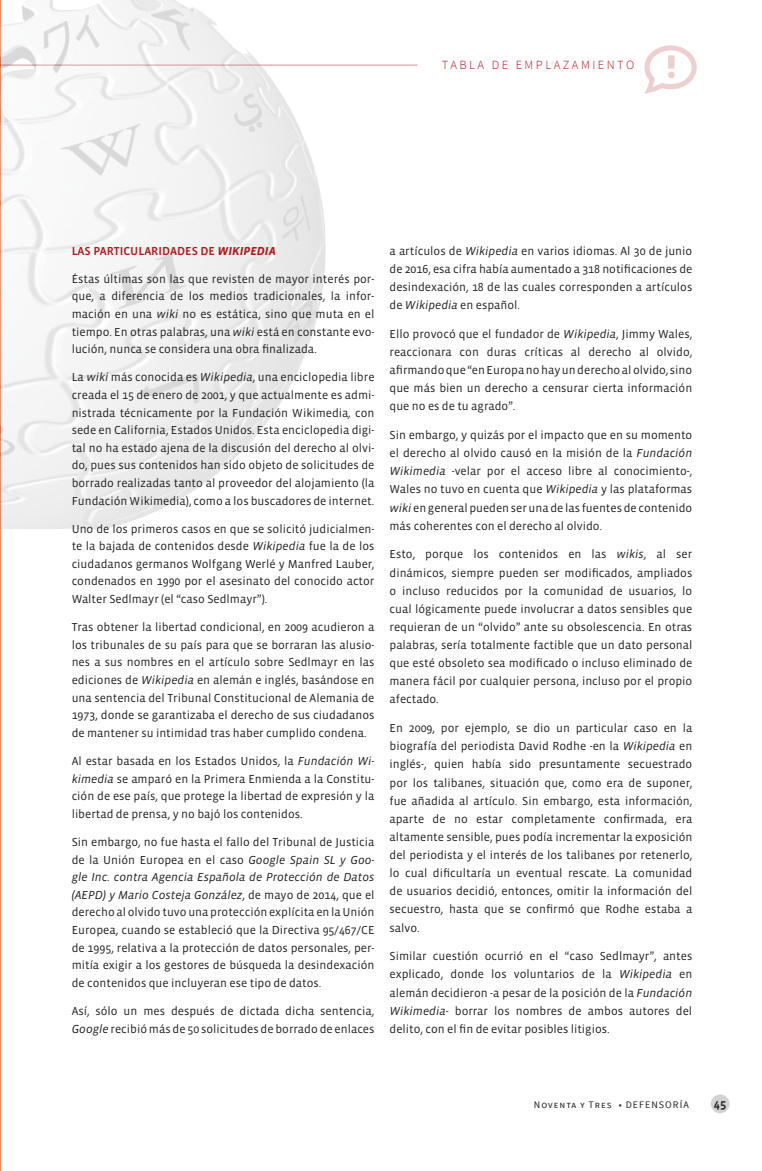
<style>
.page{position:relative;width:762px;height:1171px;background:#fff}
.page>*{position:absolute;margin:0;border:0;box-sizing:border-box;transform-origin:0 0}
.t1{font:300 12.5px "Source Sans Pro";letter-spacing:.2em;color:#b01b1f}
.t2{font:12.5px "Vista Sans Med";color:#231f20}
.t3{font:11.88px/18.1px "Vista Sans";color:#231f20;text-align:justify}
.t4{font:11.88px "Vista Sans Med";color:#b01b1f}
.t5{font:italic 700 11.88px "Vista Sans";color:#b01b1f}
.t6{font:10px "Source Sans Pro";letter-spacing:.1em;color:#231f20}
.s1{font-family:"Vista Sans Med";font-weight:400;font-style:normal}
.s2{font-style:italic}
</style>
<div class="page">
<div style="left:710px;top:1094px;width:19px;height:19px;background:#d1d2d4;border-radius:50%"></div>
<hr style="left:0;top:0;width:1px;height:1171px;background:#f58963">
<svg style="left:644px;top:45px;width:53px;height:49px"></svg>
<hr style="left:0;top:65px;width:417px;height:1px;background:#b01b1f">
<img style="left:0;top:0;width:364px;height:528px">
<p class="t1" style="left:441px;top:57px;width:194px">TABLA DE EMPLAZAMIENTO</p>
<p class="t4" style="left:72px;top:244px;width:35px">LAS PARTI</p>
<p class="t4" style="left:123px;top:244px;width:15px">CULARIDAD</p>
<p class="t5" style="left:185px;top:244px;width:92px"><span class="s1">ES DE</span> WIKIPEDIA</p>
<p class="t3" style="left:72px;top:270px;width:304px;line-height:17.6px">Éstas últimas son las que revisten de mayor interés por&shy;que, a diferencia de los medios tradicionales, la infor&shy;mación en una <span class="s2">wiki</span> no es estática, sino que muta en el tiempo. En otras palabras, una <span class="s2">wiki</span> está en constante evo&shy;lución, nunca se considera una obra finalizada.</p>
<p class="t3" style="left:72px;top:369px;width:304px;line-height:17.6px">La <span class="s2">wiki</span> más conocida es <span class="s2">Wikipedia</span>, una enciclopedia libre creada el 15 de enero de 2001, y que actualmente es admi&shy;nistrada técnicamente por la Fundación Wikimedia<span class="s2">,</span> con sede en California, Estados Unidos. Esta enciclopedia digi&shy;tal no ha estado ajena de la discusión del derecho al olvi&shy;do, pues sus contenidos han sido objeto de solicitudes de borrado realizadas tanto al proveedor del alojamiento (la Fundación Wikimedia), como a los buscadores de internet.</p>
<p class="t3" style="left:72px;top:520px;width:304px;line-height:17.6px">Uno de los primeros casos en que se solicitó judicialmen&shy;te la bajada de contenidos desde <span class="s2">Wikipedia</span> fue la de los ciudadanos germanos Wolfgang Werlé y Manfred Lauber, condenados en 1990 por el asesinato del conocido actor Walter Sedlmayr (el “caso Sedlmayr”).</p>
<p class="t3" style="left:72px;top:619px;width:304px;line-height:17.6px">Tras obtener la libertad condicional, en 2009 acudieron a los tribunales de su país para que se borraran las alusio&shy;nes a sus nombres en el artículo sobre Sedlmayr en las ediciones de <span class="s2">Wikipedia</span> en alemán e inglés, basándose en una sentencia del Tribunal Constitucional de Alemania de 1973, donde se garantizaba el derecho de sus ciudadanos de mantener su intimidad tras haber cumplido condena.</p>
<p class="t3" style="left:72px;top:752px;width:304px;line-height:17.6px">Al estar basada en los Estados Unidos, la <span class="s2">Fundación Wi&shy;kimedia</span> se amparó en la Primera Enmienda a la Constitu&shy;ción de ese país, que protege la libertad de expresión y la libertad de prensa, y no bajó los contenidos.</p>
<p class="t3" style="left:72px;top:833px;width:304px;line-height:17.6px">Sin embargo, no fue hasta el fallo del Tribunal de Justicia de la Unión Europea en el caso <span class="s2">Google Spain SL y Goo&shy;gle Inc. contra Agencia Española de Protección de Datos (AEPD) y Mario Costeja González</span>, de mayo de 2014, que el derecho al olvido tuvo una protección explícita en la Unión Europea, cuando se estableció que la Directiva 95/467/CE de 1995, relativa a la protección de datos personales, per&shy;mitía exigir a los gestores de búsqueda la desindexación de contenidos que incluyeran ese tipo de datos.</p>
<p class="t3" style="left:72px;top:1002px;width:304px;line-height:17.6px">Así, sólo un mes después de dictada dicha sentencia,<br><span class="s2">Google</span> recibió más de 50 solicitudes de borrado de enlaces</p>
<p class="t3" style="left:389px;top:242px;width:304px">a artículos de <span class="s2">Wikipedia</span> en varios idiomas. Al 30 de junio de 2016, esa cifra había aumentado a 318 notificaciones de desindexación, 18 de las cuales corresponden a artículos de <span class="s2">Wikipedia</span> en español.</p>
<p class="t3" style="left:389px;top:325px;width:304px">Ello provocó que el fundador de <span class="s2">Wikipedia</span>, Jimmy Wales, reaccionara con duras críticas al derecho al olvido, afirmando que “en Europa no hay un derecho al olvido, sino que más bien un derecho a censurar cierta información que no es de tu agrado”.</p>
<p class="t3" style="left:389px;top:426px;width:304px">Sin embargo, y quizás por el impacto que en su momento el derecho al olvido causó en la misión de la <span class="s2">Fundación Wikimedia</span> -velar por el acceso libre al conocimiento-, Wales no tuvo en cuenta que <span class="s2">Wikipedia</span> y las plataformas <span class="s2">wiki</span> en general pueden ser una de las fuentes de contenido más coherentes con el derecho al olvido.</p>
<p class="t3" style="left:389px;top:546px;width:304px">Esto, porque los contenidos en las <span class="s2">wikis</span>, al ser dinámicos, siempre pueden ser modificados, ampliados o incluso reducidos por la comunidad de usuarios, lo cual lógicamente puede involucrar a datos sensibles que requieran de un “olvido” ante su obsolescencia. En otras palabras, sería totalmente factible que un dato personal que esté obsoleto sea modificado o incluso eliminado de manera fácil por cualquier persona, incluso por el propio afectado.</p>
<p class="t3" style="left:389px;top:719px;width:304px">En 2009, por ejemplo, se dio un particular caso en la biografía del periodista David Rodhe -en la <span class="s2">Wikipedia</span> en inglés-, quien había sido presuntamente secuestrado por los talibanes, situación que, como era de suponer, fue añadida al artículo. Sin embargo, esta información, aparte de no estar completamente confirmada, era altamente sensible, pues podía incrementar la exposición del periodista y el interés de los talibanes por retenerlo, lo cual dificultaría un eventual rescate. La comunidad de usuarios decidió, entonces, omitir la información del secuestro, hasta que se confirmó que Rodhe estaba a salvo.</p>
<p class="t3" style="left:389px;top:947px;width:304px">Similar cuestión ocurrió en el “caso Sedlmayr”, antes explicado, donde los voluntarios de la <span class="s2">Wikipedia</span> en alemán decidieron -a pesar de la posición de la <span class="s2">Fundación Wikimedia</span>- borrar los nombres de ambos autores del delito, con el fin de evitar posibles litigios.</p>
<p class="t6" style="left:533px;top:1098px;width:156px">Noventa y Tres • DEFENSORÍA</p>
<p class="t2" style="left:713px;top:1097px;width:14px">45</p>
</div>
